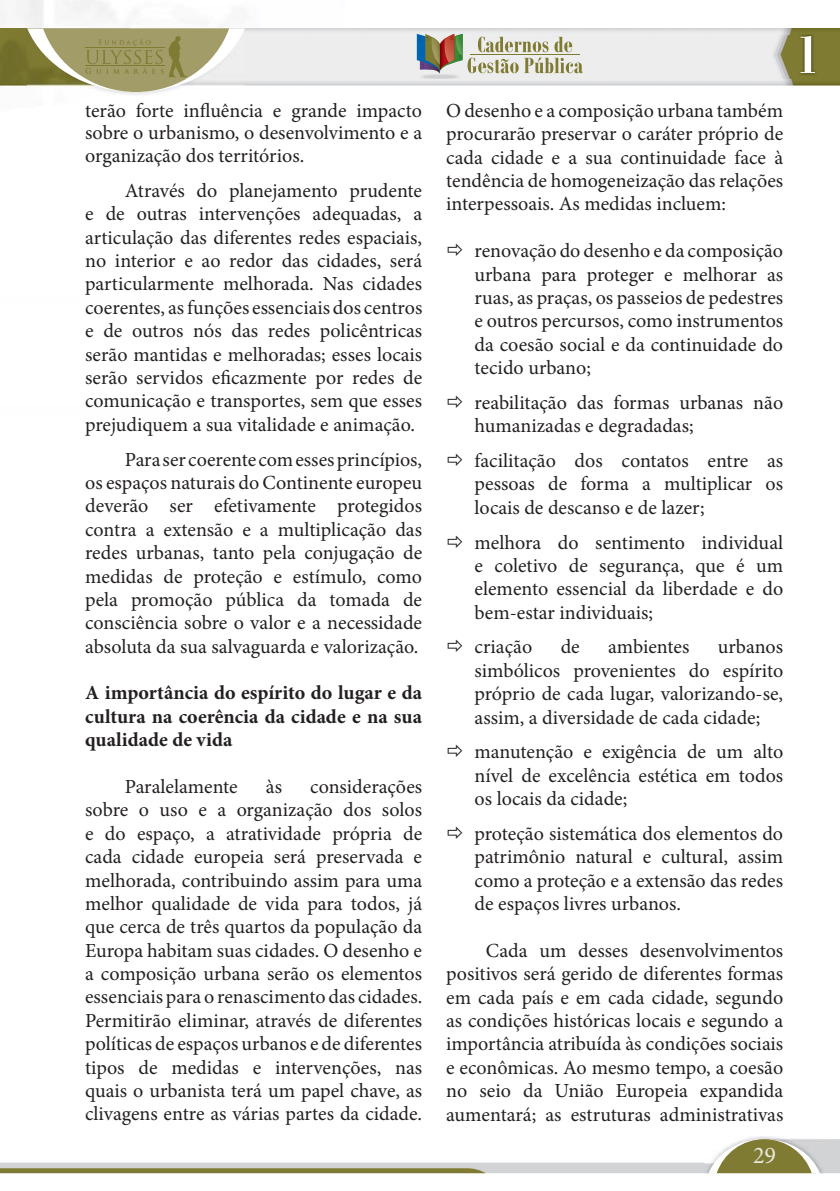
<style>
.page{position:relative;width:840px;height:1191px;background:#fff}
.page>*{position:absolute;margin:0;border:0;box-sizing:border-box;transform-origin:0 0}
.t1{font:24px "Minion Pro";color:#eae8dd}
.t2{font:20px/23.4px "Minion Pro";color:#231f20;text-align:justify}
.t3{font:700 20px/23.4px "Minion Pro";color:#231f20;text-align:justify}
</style>
<div class="page">
<img style="left:0;top:28px;width:27px;height:57px">
<div style="left:136px;top:28px;width:703px;height:57px;background:#ededee"></div>
<svg style="left:774px;top:34px;width:65px;height:45px;background:#96935e"></svg>
<img style="left:245px;top:28px;width:594px;height:6px">
<svg style="left:416px;top:34px;width:166px;height:40px"></svg>
<hr style="left:470px;top:55px;width:109px;height:1px;background:#7f7b32">
<img style="left:245px;top:79px;width:594px;height:6px">
<svg style="left:27px;top:28px;width:218px;height:64px"></svg>
<hr style="left:85px;top:47px;width:79px;height:1px;background:#7f7b32">
<hr style="left:85px;top:65px;width:79px;height:1px;background:#7f7b32">
<svg style="left:0;top:1139px;width:839px;height:34px"></svg>
<div style="left:753px;top:1147px;width:21px;height:15px;background:#7f7b32"></div>
<p class="t2" style="left:85px;top:101px;width:338px;line-height:22.8px">terão forte influência e grande impacto sobre o urbanismo, o desenvolvimento e a organização dos territórios.</p>
<p class="t2" style="left:85px;top:181px;width:338px;text-indent:40px">Através do planejamento prudente e de outras intervenções adequadas, a articulação das diferentes redes espaciais, no interior e ao redor das cidades, será particularmente melhorada. Nas cidades coerentes, as funções essenciais dos centros e de outros nós das redes policêntricas serão mantidas e melhoradas; esses locais serão servidos eficazmente por redes de comunicação e transportes, sem que esses prejudiquem a sua vitalidade e animação.</p>
<p class="t2" style="left:85px;top:449px;width:338px;text-indent:40px">Para ser coerente com esses princípios, os espaços naturais do Continente europeu deverão ser efetivamente protegidos contra a extensão e a multiplicação das redes urbanas, tanto pela conjugação de medidas de proteção e estímulo, como pela promoção pública da tomada de consciência sobre o valor e a necessidade absoluta da sua salvaguarda e valorização.</p>
<p class="t3" style="left:85px;top:683px;width:338px">A importância do espírito do lugar e da cultura na coerência da cidade e na sua qualidade de vida</p>
<p class="t2" style="left:125px;top:776px;width:114px">Paralelamente</p>
<p class="t2" style="left:266px;top:776px;width:18px">às</p>
<p class="t2" style="left:85px;top:776px;width:338px;text-indent:225px">considerações sobre o uso e a organização dos solos e do espaço, a atratividade própria de cada cidade europeia será preservada e melhorada, contribuindo assim para uma melhor qualidade de vida para todos, já que cerca de três quartos da população da Europa habitam suas cidades. O desenho e a composição urbana serão os elementos essenciais para o renascimento das cidades.<br>Permitirão eliminar, através de diferentes políticas de espaços urbanos e de diferentes tipos de medidas e intervenções, nas quais o urbanista terá um papel chave, as clivagens entre as várias partes da cidade.</p>
<p class="t2" style="left:446px;top:101px;width:338px">O desenho e a composição urbana também procurarão preservar o caráter próprio de cada cidade e a sua continuidade face à tendência de homogeneização das relações interpessoais. As medidas incluem:</p>
<p class="t2" style="left:474px;top:241px;width:310px">renovação do desenho e da composição urbana para proteger e melhorar as ruas, as praças, os passeios de pedestres e outros percursos, como instrumentos da coesão social e da continuidade do tecido urbano;</p>
<p class="t2" style="left:474px;top:392px;width:310px">reabilitação das formas urbanas não humanizadas e degradadas;</p>
<p class="t2" style="left:474px;top:451px;width:310px">facilitação dos contatos entre as pessoas de forma a multiplicar os locais de descanso e de lazer;</p>
<p class="t2" style="left:474px;top:532px;width:310px">melhora do sentimento individual e coletivo de segurança, que é um elemento essencial da liberdade e do bem-estar individuais;</p>
<p class="t2" style="left:474px;top:637px;width:59px">criação</p>
<p class="t2" style="left:560px;top:637px;width:21px">de</p>
<p class="t2" style="left:608px;top:637px;width:82px">ambientes</p>
<p class="t2" style="left:474px;top:637px;width:310px;text-indent:243px">urbanos simbólicos provenientes do espírito próprio de cada lugar, valorizando-se, assim, a diversidade de cada cidade;</p>
<p class="t2" style="left:474px;top:742px;width:310px">manutenção e exigência de um alto nível de excelência estética em todos os locais da cidade;</p>
<p class="t2" style="left:474px;top:823px;width:310px">proteção sistemática dos elementos do patrimônio natural e cultural, assim como a proteção e a extensão das redes de espaços livres urbanos.</p>
<p class="t2" style="left:446px;top:940px;width:338px;text-indent:40px">Cada um desses desenvolvimentos positivos será gerido de diferentes formas em cada país e em cada cidade, segundo as condições históricas locais e segundo a importância atribuída às condições sociais e econômicas. Ao mesmo tempo, a coesão no seio da União Europeia expandida aumentará; as estruturas administrativas</p>
<p class="t1" style="left:752px;top:1145px;width:25px">29</p>
</div>
